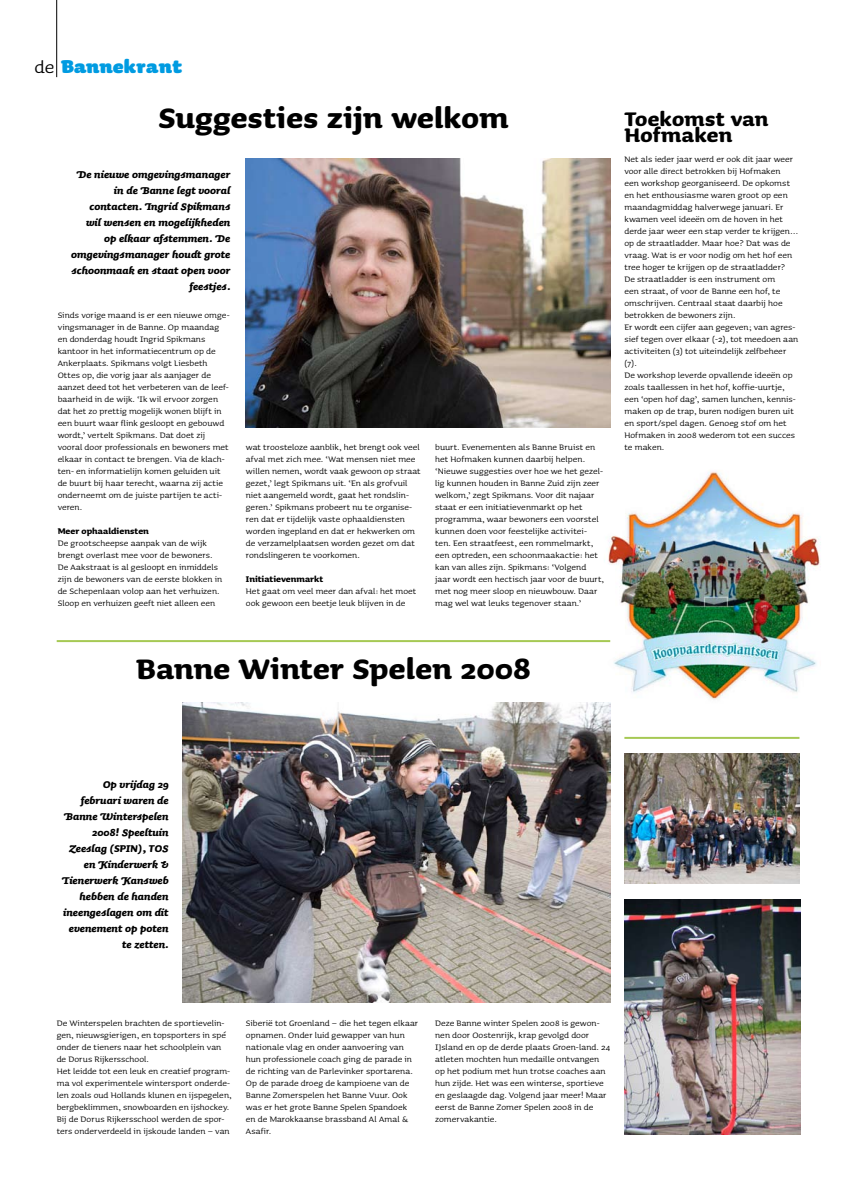
<style>
.page{position:relative;width:842px;height:1191px;background:#fff}
.page>*{position:absolute;margin:0;border:0;box-sizing:border-box;transform-origin:0 0}
.t1{font:700 36px "Sauna";letter-spacing:.01em;color:#000}
.t2{font:700 25px "Sauna";letter-spacing:.01em;color:#000}
.t3{font:900 22px "Sauna";letter-spacing:.005em;color:#009be1}
.t4{font:12.5px/16px "Sauna Bold Italic Swash";color:#000;text-align:right}
.t5{font:10.5px/12px "Sauna";letter-spacing:.005em;color:#000}
.t6{font:700 10.5px "Sauna";letter-spacing:.005em;color:#000}
.s1{font-weight:400;color:#000}
.s2{font-family:"Sauna";font-weight:700;font-style:italic}
</style>
<div class="page">
<hr style="left:56px;top:0;width:1px;height:77px;background:#000">
<img style="left:246px;top:158px;width:364px;height:269px">
<img style="left:624px;top:754px;width:175px;height:129px">
<img style="left:624px;top:899px;width:177px;height:235px">
<img style="left:602px;top:470px;width:218px;height:235px">
<img style="left:183px;top:702px;width:427px;height:300px">
<hr style="left:57px;top:640px;width:553px;height:2px;background:#a6c954">
<hr style="left:624px;top:737px;width:175px;height:2px;background:#a6c954">
<h3 class="t3" style="left:35px;top:54px;width:149px"><span class="s1">de</span> Bannekrant</h3>
<h1 class="t1" style="left:158px;top:99px;width:352px">Suggesties zijn welkom</h1>
<p class="t4" style="left:71px;top:166px;width:161px">De nieuwe omgevingsmanager in de Banne legt vooral contacten. Ingrid Spikmans<br>wil wensen en mogelijkheden op elkaar afstemmen. De omgevingsmanager houdt grote schoonmaak en staat open voor feestjes.</p>
<p class="t5" style="left:58px;top:309px;width:173px">Sinds vorige maand is er een nieuwe omge&shy;vingsmanager in de Banne. Op maandag en donderdag houdt Ingrid Spikmans kantoor in het informatiecentrum op de Ankerplaats. Spikmans volgt Liesbeth Ottes op, die vorig jaar als aanjager de aanzet deed tot het verbeteren van de leef&shy;baarheid in de wijk. ‘Ik wil ervoor zorgen dat het zo prettig mogelijk wonen blijft in een buurt waar flink gesloopt en gebouwd wordt,’ vertelt Spikmans. Dat doet zij vooral door professionals en bewoners met elkaar in contact te brengen. Via de klach&shy;ten- en informatielijn komen geluiden uit de buurt bij haar terecht, waarna zij actie onderneemt om de juiste partijen te acti&shy;veren.</p>
<p class="t6" style="left:58px;top:525px;width:93px">Meer ophaaldiensten</p>
<p class="t5" style="left:58px;top:537px;width:166px">De grootscheepse aanpak van de wijk brengt overlast mee voor de bewoners.<br>De Aakstraat is al gesloopt en inmiddels zijn de bewoners van de eerste blokken in de Schepenlaan volop aan het verhuizen.<br>Sloop en verhuizen geeft niet alleen een</p>
<p class="t5" style="left:246px;top:441px;width:176px">wat troosteloze aanblik, het brengt ook veel afval met zich mee. ‘Wat mensen niet mee willen nemen, wordt vaak gewoon op straat gezet,’ legt Spikmans uit. ‘En als grofvuil niet aangemeld wordt, gaat het rondslin&shy;geren.’ Spikmans probeert nu te organise&shy;ren dat er tijdelijk vaste ophaaldiensten worden ingepland en dat er hekwerken om de verzamelplaatsen worden gezet om dat rondslingeren te voorkomen.</p>
<p class="t6" style="left:246px;top:573px;width:79px">Initiatievenmarkt</p>
<p class="t5" style="left:246px;top:585px;width:172px">Het gaat om veel meer dan afval: het moet ook gewoon een beetje leuk blijven in de</p>
<p class="t5" style="left:435px;top:441px;width:170px">buurt. Evenementen als Banne Bruist en het Hofmaken kunnen daarbij helpen. ‘Nieuwe suggesties over hoe we het gezel&shy;lig kunnen houden in Banne Zuid zijn zeer welkom,’ zegt Spikmans. Voor dit najaar staat er een initiatievenmarkt op het programma, waar bewoners een voorstel kunnen doen voor feestelijke activitei&shy;ten. Een straatfeest, een rommelmarkt, een optreden, een schoonmaakactie: het kan van alles zijn. Spikmans: ‘Volgend jaar wordt een hectisch jaar voor de buurt, met nog meer sloop en nieuwbouw. Daar mag wel wat leuks tegenover staan.’</p>
<h1 class="t1" style="left:136px;top:650px;width:396px">Banne Winter Spelen 2008</h1>
<h2 class="t2" style="left:624px;top:105px;width:146px">Toekomst van</h2>
<h2 class="t2" style="left:624px;top:121px;width:110px">Hofmaken</h2>
<p class="t5" style="left:624px;top:153px;width:175px">Net als ieder jaar werd er ook dit jaar weer voor alle direct betrokken bij Hofmaken<br>een workshop georganiseerd. De opkomst en het enthousiasme waren groot op een maandagmiddag halverwege januari. Er kwamen veel ideeën om de hoven in het derde jaar weer een stap verder te krijgen… op de straatladder. Maar hoe? Dat was de vraag. Wat is er voor nodig om het hof een tree hoger te krijgen op de straatladder?<br>De straatladder is een instrument om<br>een straat, of voor de Banne een hof, te omschrijven. Centraal staat daarbij hoe betrokken de bewoners zijn.<br>Er wordt een cijfer aan gegeven; van agres&shy;sief tegen over elkaar (-2), tot meedoen aan activiteiten (3) tot uiteindelijk zelfbeheer (7).<br>De workshop leverde opvallende ideeën op zoals taallessen in het hof, koffie-uurtje, een ‘open hof dag’, samen lunchen, kennis&shy;maken op de trap, buren nodigen buren uit en sport/spel dagen. Genoeg stof om het Hofmaken in 2008 wederom tot een succes te maken.</p>
<p class="t4" style="left:62px;top:776px;width:108px">Op vrijdag 29 februari waren de<br>Banne Winterspelen<br>2008! Speeltuin<br>Zeeslag (<span class="s2">SPIN</span>), <span class="s2">T</span>OS en Kinderwerk &amp;<br>Tienerwerk Kansweb hebben de handen ineengeslagen om dit evenement op poten te zetten.</p>
<p class="t5" style="left:57px;top:1017px;width:177px">De Winterspelen brachten de sportievelin&shy;gen, nieuwsgierigen, en topsporters in spé onder de tieners naar het schoolplein van de Dorus Rijkersschool.<br>Het leidde tot een leuk en creatief program&shy;ma vol experimentele wintersport onderde&shy;len zoals oud Hollands klunen en ijspegelen, bergbeklimmen, snowboarden en ijshockey.<br>Bij de Dorus Rijkersschool werden de spor&shy;ters onderverdeeld in ijskoude landen – van</p>
<p class="t5" style="left:246px;top:1017px;width:174px">Siberië tot Groenland – die het tegen elkaar opnamen. Onder luid gewapper van hun nationale vlag en onder aanvoering van hun professionele coach ging de parade in de richting van de Parlevinker sportarena.<br>Op de parade droeg de kampioene van de Banne Zomerspelen het Banne Vuur. Ook was er het grote Banne Spelen Spandoek en de Marokkaanse brassband Al Amal &amp; Asafir.</p>
<p class="t5" style="left:435px;top:1017px;width:176px">Deze Banne winter Spelen 2008 is gewon&shy;nen door Oostenrijk, krap gevolgd door IJsland en op de derde plaats Groen-land. 24 atleten mochten hun medaille ontvangen op het podium met hun trotse coaches aan hun zijde. Het was een winterse, sportieve en geslaagde dag. Volgend jaar meer! Maar eerst de Banne Zomer Spelen 2008 in de zomervakantie.</p>
</div>
